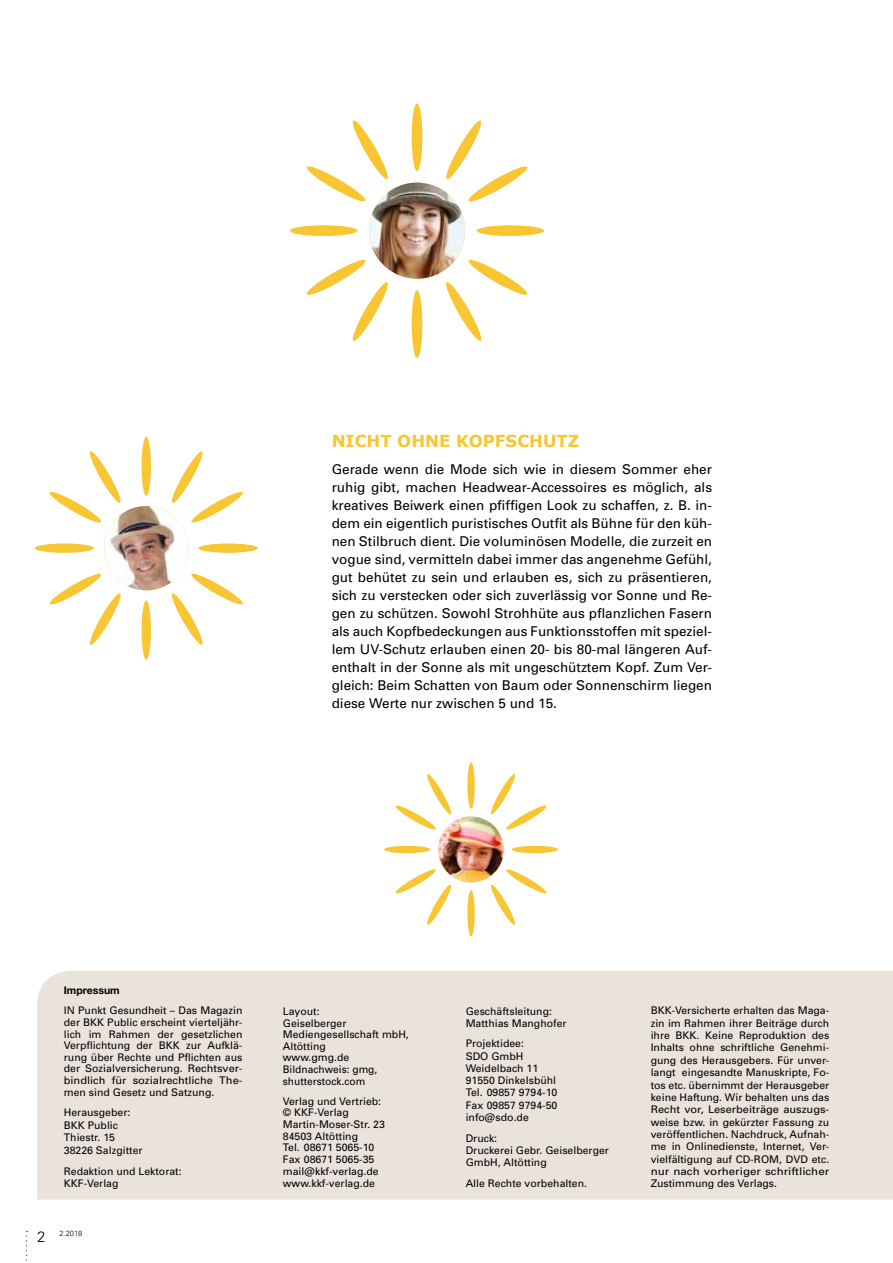
<style>
.page{position:relative;width:893px;height:1263px;background:#fff}
.page>*{position:absolute;margin:0;border:0;box-sizing:border-box;transform-origin:0 0}
.t1{font:700 16.5px "Verdana";color:#f7c632}
.t2{font:13.5px/18px "Univers";color:#000;text-align:justify}
.t3{font:10.5px/12.3px "Univers";color:#000}
.t4{font:700 10.5px "Helvetica Neue";color:#000}
.t5{font:300 7.5px "Univers";color:#000}
.s1{font-size:15px}
</style>
<div class="page">
<svg style="left:26px;top:1231px;width:2px;height:30px"></svg>
<div style="left:37px;top:971px;width:856px;height:228px;background:#e9e3dc"></div>
<img style="left:369px;top:183px;width:96px;height:96px;border-radius:48px">
<div style="left:412px;top:103px;width:10px;height:68px;background:#f7c632;border-radius:50%"></div>
<svg style="left:306px;top:120px;width:84px;height:83px"></svg>
<div style="left:290px;top:225px;width:67px;height:11px;background:#f7c632;border-radius:50%"></div>
<svg style="left:306px;top:258px;width:84px;height:83px"></svg>
<div style="left:412px;top:290px;width:10px;height:68px;background:#f7c632;border-radius:50%"></div>
<svg style="left:444px;top:258px;width:84px;height:83px"></svg>
<div style="left:477px;top:225px;width:67px;height:11px;background:#f7c632;border-radius:50%"></div>
<svg style="left:444px;top:120px;width:84px;height:83px"></svg>
<img style="left:438px;top:817px;width:66px;height:65px;border-radius:33px">
<div style="left:467px;top:762px;width:8px;height:47px;background:#f7c632;border-radius:50%"></div>
<svg style="left:395px;top:774px;width:57px;height:57px"></svg>
<div style="left:384px;top:846px;width:46px;height:7px;background:#f7c632;border-radius:50%"></div>
<svg style="left:395px;top:868px;width:57px;height:57px"></svg>
<div style="left:467px;top:890px;width:8px;height:46px;background:#f7c632;border-radius:50%"></div>
<svg style="left:490px;top:868px;width:57px;height:57px"></svg>
<div style="left:512px;top:846px;width:46px;height:7px;background:#f7c632;border-radius:50%"></div>
<svg style="left:490px;top:774px;width:57px;height:57px"></svg>
<img style="left:104px;top:506px;width:84px;height:84px;border-radius:42px">
<div style="left:142px;top:437px;width:9px;height:59px;background:#f7c632;border-radius:50%"></div>
<svg style="left:49px;top:451px;width:73px;height:73px"></svg>
<div style="left:35px;top:543px;width:59px;height:10px;background:#f7c632;border-radius:50%"></div>
<svg style="left:49px;top:572px;width:73px;height:73px"></svg>
<div style="left:142px;top:600px;width:9px;height:60px;background:#f7c632;border-radius:50%"></div>
<svg style="left:170px;top:572px;width:73px;height:73px"></svg>
<div style="left:199px;top:543px;width:59px;height:10px;background:#f7c632;border-radius:50%"></div>
<svg style="left:170px;top:451px;width:73px;height:73px"></svg>
<h1 class="t1" style="left:332px;top:431px;width:249px">NICHT OHNE KOPFSCHUTZ</h1>
<p class="t2" style="left:332px;top:460px;width:382px">Gerade wenn die Mode sich wie in diesem Sommer eher ruhig gibt, machen Headwear-Accessoires es möglich, als kreatives Beiwerk einen pfiffigen Look zu schaffen, z. B. in&shy;dem ein eigentlich puristisches Outfit als Bühne für den küh&shy;nen Stilbruch dient. Die voluminösen Modelle, die zurzeit en vogue sind, vermitteln dabei immer das angenehme Gefühl, gut behütet zu sein und erlauben es, sich zu präsentieren, sich zu verstecken oder sich zuverlässig vor Sonne und Re&shy;gen zu schützen. Sowohl Strohhüte aus pflanzlichen Fasern als auch Kopfbedeckungen aus Funktionsstoffen mit speziel&shy;lem UV-Schutz erlauben einen 20- bis 80-mal längeren Auf&shy;enthalt in der Sonne als mit ungeschütztem Kopf. Zum Ver&shy;gleich: Beim Schatten von Baum oder Sonnenschirm liegen diese Werte nur zwischen 5 und 15.</p>
<p class="t4" style="left:64px;top:983px;width:57px">Impressum</p>
<p class="t3" style="left:64px;top:1005px;width:180px;line-height:11.7px;text-align:justify">IN Punkt Gesundheit – Das Magazin der BKK Public erscheint vierteljähr&shy;lich im Rahmen der gesetzlichen Verpflichtung der BKK zur Aufklä&shy;rung über Rechte und Pflichten aus der Sozialversicherung. Rechtsver&shy;bindlich für sozialrechtliche The&shy;men sind Gesetz und Satzung.</p>
<p class="t3" style="left:64px;top:1106px;width:80px">Herausgeber:<br>BKK Public<br>Thiestr. 15<br>38226 Salzgitter</p>
<p class="t3" style="left:64px;top:1164px;width:119px">Redaktion und Lektorat:<br>KKF-Verlag</p>
<p class="t5" style="left:37px;top:1229px;width:47px"><span class="s1">2</span> 2.2018</p>
<p class="t3" style="left:283px;top:1005px;width:128px;line-height:11.7px">Layout:<br>Geiselberger<br>Mediengesellschaft mbH,<br>Altötting<br>www.gmg.de<br>Bildnachweis: gmg, shutterstock.com</p>
<p class="t3" style="left:283px;top:1095px;width:104px;line-height:11.7px">Verlag und Vertrieb: © KKF-Verlag<br>Martin-Moser-Str. 23<br>84503 Altötting<br>Tel. 08671 5065-10<br>Fax 08671 5065-35 mail@kkf-verlag.de www.kkf-verlag.de</p>
<p class="t3" style="left:466px;top:1005px;width:102px">Geschäftsleitung:<br>Matthias Manghofer</p>
<p class="t3" style="left:466px;top:1037px;width:93px">Projektidee:<br>SDO GmbH<br>Weidelbach 11<br>91550 Dinkelsbühl<br>Tel. 09857 9794-10<br>Fax 09857 9794-50 info@sdo.de</p>
<p class="t3" style="left:466px;top:1131px;width:145px">Druck:<br>Druckerei Gebr. Geiselberger<br>GmbH, Altötting</p>
<p class="t3" style="left:466px;top:1177px;width:123px">Alle Rechte vorbehalten.</p>
<p class="t3" style="left:651px;top:1004px;width:180px;text-align:justify">BKK-Versicherte erhalten das Maga&shy;zin im Rahmen ihrer Beiträge durch ihre BKK. Keine Reproduktion des Inhalts ohne schriftliche Genehmi&shy;gung des Herausgebers. Für unver&shy;langt eingesandte Manuskripte, Fo&shy;tos etc. übernimmt der Herausgeber keine Haftung. Wir behalten uns das Recht vor, Leserbeiträge auszugs&shy;weise bzw. in gekürzter Fassung zu veröffentlichen. Nachdruck, Aufnah&shy;me in Onlinedienste, Internet, Ver&shy;vielfältigung auf CD-ROM, DVD etc. nur nach vorheriger schriftlicher Zustimmung des Verlags.</p>
</div>
